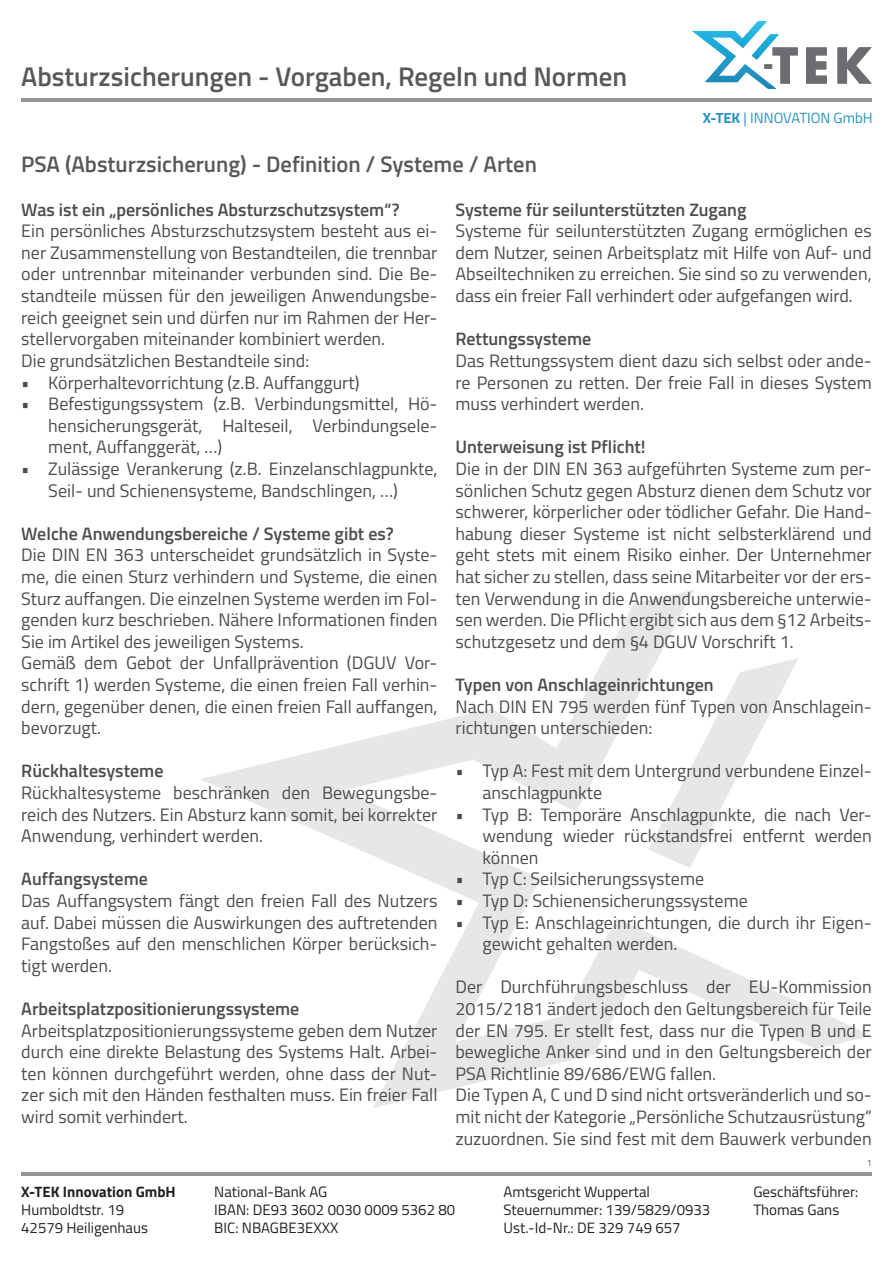
<style>
.page{position:relative;width:893px;height:1263px;background:#fff}
.page>*{position:absolute;margin:0;border:0;box-sizing:border-box;transform-origin:0 0}
.Überschrift_Kopfzeil{font:600 27px "Titillium Web";color:#57585a}
.Überschrift{font:600 22.5px "Titillium Web";color:#57585a}
.Text{font:18px/21.6px "Titillium Web";color:#4b4c4d;text-align:justify}
.Teaser_Alleine{font:600 18px "Titillium Web";color:#4b4c4d}
.t1{font:15px/18px "Titillium Web";color:#231f20}
.t2{font:700 15px "Titillium Web";color:#231f20}
.t3{font:14.7px "Titillium Web";color:#2792c0}
.t4{font:9px "Titillium Web";color:#57585a}
.s1{font-weight:700}
</style>
<div class="page">
<svg style="left:200px;top:590px;width:671px;height:518px"></svg>
<hr style="left:21px;top:1172px;width:851px;height:4px;background:#939598">
<svg style="left:692px;top:21px;width:180px;height:68px"></svg>
<hr style="left:21px;top:98px;width:851px;height:3px;background:#939598">
<p class="Überschrift_Kopfzeil" style="left:21px;top:56px;width:607px">Absturzsicherungen - Vorgaben, Regeln und Normen</p>
<p class="Überschrift" style="left:21px;top:148px;width:517px">PSA (Absturzsicherung) - Definition / Systeme / Arten</p>
<p class="t3" style="left:703px;top:107px;width:171px"><span class="s1">X-TEK</span> | INNOVATION GmbH</p>
<p class="Teaser_Alleine" style="left:21px;top:196px;width:380px">Was ist ein „persönliches Absturzschutzsystem“?</p>
<p class="Text" style="left:21px;top:219px;width:418px">Ein persönliches Absturzschutzsystem besteht aus ei&shy;ner Zusammenstellung von Bestandteilen, die trennbar oder untrennbar miteinander verbunden sind. Die Be&shy;standteile müssen für den jeweiligen Anwendungsbe&shy;reich geeignet sein und dürfen nur im Rahmen der Her&shy;stellervorgaben miteinander kombiniert werden.</p>
<p class="Text" style="left:21px;top:349px;width:290px">Die grundsätzlichen Bestandteile sind:</p>
<p class="Text" style="left:21px;top:370px;width:340px">• Körperhaltevorrichtung (z.B. Auffanggurt)</p>
<p class="Text" style="left:48px;top:392px;width:391px;text-indent:-27px">• Befestigungssystem (z.B. Verbindungsmittel, Hö&shy;hensicherungsgerät, Halteseil, Verbindungsele&shy;ment, Auffanggerät, …)</p>
<p class="Text" style="left:48px;top:457px;width:391px;text-indent:-27px">• Zulässige Verankerung (z.B. Einzelanschlagpunkte,<br>Seil- und Schienensysteme, Bandschlingen, …)</p>
<p class="Teaser_Alleine" style="left:21px;top:520px;width:374px">Welche Anwendungsbereiche / Systeme gibt es?</p>
<p class="Text" style="left:21px;top:543px;width:418px">Die DIN EN 363 unterscheidet grundsätzlich in Syste&shy;me, die einen Sturz verhindern und Systeme, die einen Sturz auffangen. Die einzelnen Systeme werden im Fol&shy;genden kurz beschrieben. Nähere Informationen finden Sie im Artikel des jeweiligen Systems.</p>
<p class="Text" style="left:21px;top:651px;width:418px">Gemäß dem Gebot der Unfallprävention (DGUV Vor&shy;schrift 1) werden Systeme, die einen freien Fall verhin&shy;dern, gegenüber denen, die einen freien Fall auffangen, bevorzugt.</p>
<p class="Teaser_Alleine" style="left:21px;top:757px;width:144px">Rückhaltesysteme</p>
<p class="Text" style="left:21px;top:781px;width:418px">Rückhaltesysteme beschränken den Bewegungsbe&shy;reich des Nutzers. Ein Absturz kann somit, bei korrekter Anwendung, verhindert werden.</p>
<p class="Teaser_Alleine" style="left:21px;top:865px;width:128px">Auffangsysteme</p>
<p class="Text" style="left:21px;top:889px;width:418px">Das Auffangsystem fängt den freien Fall des Nutzers auf. Dabei müssen die Auswirkungen des auftretenden Fangstoßes auf den menschlichen Körper berücksich&shy;tigt werden.</p>
<p class="Teaser_Alleine" style="left:21px;top:995px;width:280px">Arbeitsplatzpositionierungssysteme</p>
<p class="Text" style="left:21px;top:1018px;width:418px">Arbeitsplatzpositionierungssysteme geben dem Nutzer durch eine direkte Belastung des Systems Halt. Arbei&shy;ten können durchgeführt werden, ohne dass der Nut&shy;zer sich mit den Händen festhalten muss. Ein freier Fall wird somit verhindert.</p>
<p class="Teaser_Alleine" style="left:455px;top:196px;width:292px">Systeme für seilunterstützten Zugang</p>
<p class="Text" style="left:455px;top:219px;width:418px">Systeme für seilunterstützten Zugang ermöglichen es dem Nutzer, seinen Arbeitsplatz mit Hilfe von Auf- und Abseiltechniken zu erreichen. Sie sind so zu verwenden, dass ein freier Fall verhindert oder aufgefangen wird.</p>
<p class="Teaser_Alleine" style="left:455px;top:325px;width:137px">Rettungssysteme</p>
<p class="Text" style="left:455px;top:349px;width:418px">Das Rettungssystem dient dazu sich selbst oder ande&shy;re Personen zu retten. Der freie Fall in dieses System muss verhindert werden.</p>
<p class="Teaser_Alleine" style="left:455px;top:433px;width:192px">Unterweisung ist Pflicht!</p>
<p class="Text" style="left:455px;top:457px;width:418px">Die in der DIN EN 363 aufgeführten Systeme zum per&shy;sönlichen Schutz gegen Absturz dienen dem Schutz vor schwerer, körperlicher oder tödlicher Gefahr. Die Hand&shy;habung dieser Systeme ist nicht selbsterklärend und geht stets mit einem Risiko einher. Der Unternehmer hat sicher zu stellen, dass seine Mitarbeiter vor der ers&shy;ten Verwendung in die Anwendungsbereiche unterwie&shy;sen werden. Die Pflicht ergibt sich aus dem §12 Arbeits&shy;schutzgesetz und dem §4 DGUV Vorschrift 1.</p>
<p class="Teaser_Alleine" style="left:455px;top:671px;width:260px">Typen von Anschlageinrichtungen</p>
<p class="Text" style="left:455px;top:694px;width:418px">Nach DIN EN 795 werden fünf Typen von Anschlagein&shy;richtungen unterschieden:</p>
<p class="Text" style="left:482px;top:759px;width:391px;text-indent:-27px">• Typ A: Fest mit dem Untergrund verbundene Einzel&shy;anschlagpunkte</p>
<p class="Text" style="left:482px;top:802px;width:391px;text-indent:-27px">• Typ B: Temporäre Anschlagpunkte, die nach Ver&shy;wendung wieder rückstandsfrei entfernt werden können</p>
<p class="Text" style="left:455px;top:867px;width:250px">• Typ C: Seilsicherungssysteme</p>
<p class="Text" style="left:455px;top:889px;width:294px">• Typ D: Schienensicherungssysteme</p>
<p class="Text" style="left:482px;top:910px;width:391px;text-indent:-27px">• Typ E: Anschlageinrichtungen, die durch ihr Eigen&shy;gewicht gehalten werden.</p>
<p class="Text" style="left:455px;top:975px;width:418px">Der Durchführungsbeschluss der EU-Kommission 2015/2181 ändert jedoch den Geltungsbereich für Teile der EN 795. Er stellt fest, dass nur die Typen B und E bewegliche Anker sind und in den Geltungsbereich der PSA Richtlinie 89/686/EWG fallen.</p>
<p class="Text" style="left:455px;top:1083px;width:418px">Die Typen A, C und D sind nicht ortsveränderlich und so&shy;mit nicht der Kategorie „Persönliche Schutzausrüstung“ zuzuordnen. Sie sind fest mit dem Bauwerk verbunden</p>
<p class="t4" style="left:867px;top:1156px;width:7px">1</p>
<p class="t2" style="left:21px;top:1180px;width:156px">X-TEK Innovation GmbH</p>
<p class="t1" style="left:21px;top:1200px;width:128px">Humboldtstr. 19<br>42579 Heiligenhaus</p>
<p class="t1" style="left:214px;top:1182px;width:242px">National-Bank AG<br>IBAN: DE93 3602 0030 0009 5362 80<br>BIC: NBAGBE3EXXX</p>
<p class="t1" style="left:504px;top:1182px;width:208px">Amtsgericht Wuppertal<br>Steuernummer: 139/5829/0933<br>Ust.-Id-Nr.: DE 329 749 657</p>
<p class="t1" style="left:753px;top:1182px;width:107px">Geschäftsführer:<br>Thomas Gans</p>
</div>
